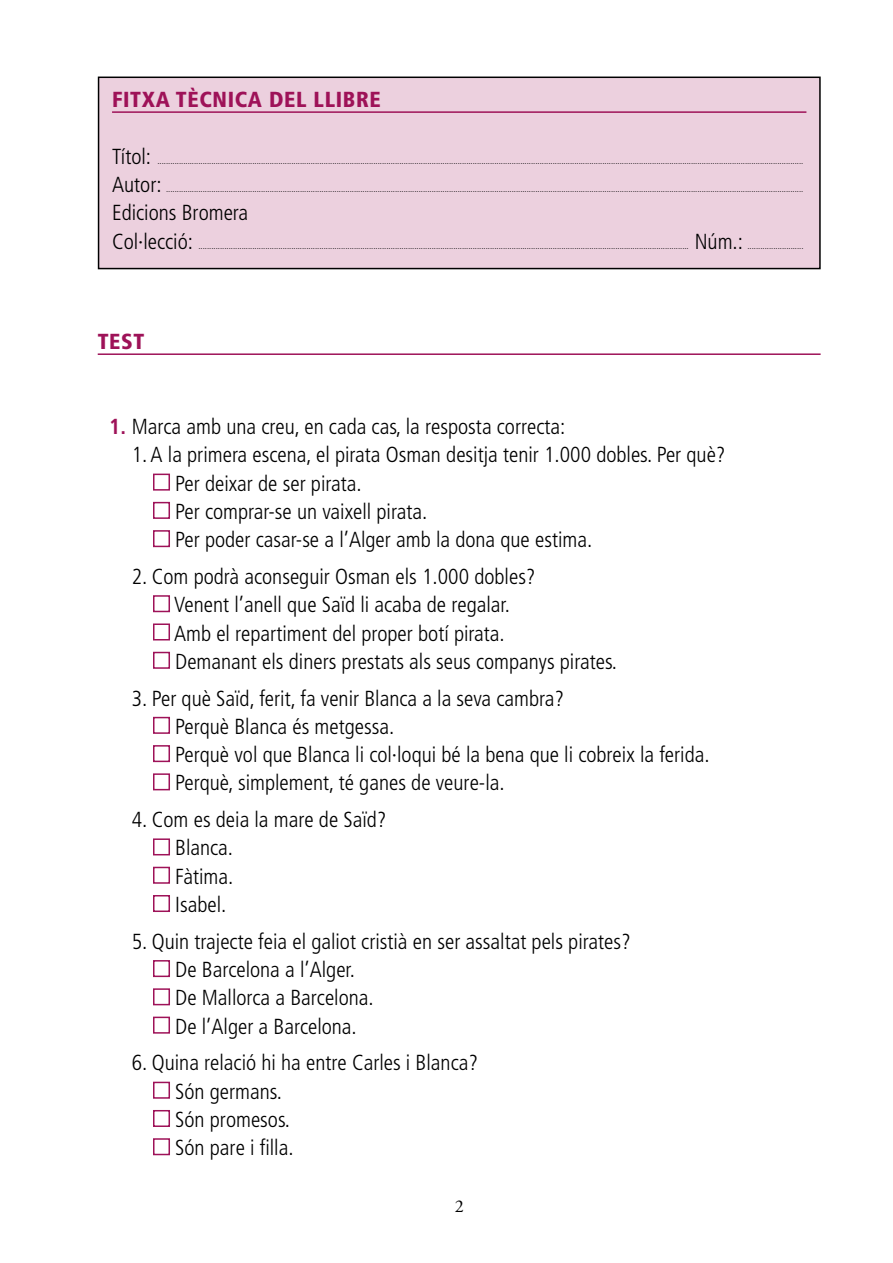
<style>
.page{position:relative;width:893px;height:1263px;background:#fff}
.page>*{position:absolute;margin:0;border:0;box-sizing:border-box;transform-origin:0 0}
.t1{font:300 condensed 21.75px/28.2px "Frutiger LT Std";color:#000}
.t2{font:900 condensed 21.75px "Frutiger LT Std";letter-spacing:.03em;color:#9e1258}
.t3{font:18px "Adobe Garamond";color:#000}
.t4{font:300 condensed 9px "Frutiger LT Std";color:#000}
.s1{font-weight:700;color:#9e1258}
</style>
<div class="page">
<hr style="left:98px;top:353px;width:723px;height:2px;background:#9e1258">
<div style="left:153px;top:474px;width:17px;height:17px;border:2px solid #9e1258"></div>
<div style="left:153px;top:502px;width:17px;height:17px;border:2px solid #9e1258"></div>
<div style="left:153px;top:530px;width:17px;height:17px;border:2px solid #9e1258"></div>
<div style="left:153px;top:595px;width:17px;height:17px;border:2px solid #9e1258"></div>
<div style="left:153px;top:623px;width:17px;height:17px;border:2px solid #9e1258"></div>
<div style="left:153px;top:652px;width:17px;height:17px;border:2px solid #9e1258"></div>
<div style="left:153px;top:717px;width:17px;height:17px;border:2px solid #9e1258"></div>
<div style="left:153px;top:745px;width:17px;height:17px;border:2px solid #9e1258"></div>
<div style="left:153px;top:773px;width:17px;height:17px;border:2px solid #9e1258"></div>
<div style="left:153px;top:838px;width:17px;height:17px;border:2px solid #9e1258"></div>
<div style="left:153px;top:867px;width:17px;height:17px;border:2px solid #9e1258"></div>
<div style="left:153px;top:895px;width:17px;height:17px;border:2px solid #9e1258"></div>
<div style="left:153px;top:960px;width:17px;height:17px;border:2px solid #9e1258"></div>
<div style="left:153px;top:988px;width:17px;height:17px;border:2px solid #9e1258"></div>
<div style="left:153px;top:1017px;width:17px;height:17px;border:2px solid #9e1258"></div>
<div style="left:153px;top:1082px;width:17px;height:17px;border:2px solid #9e1258"></div>
<div style="left:153px;top:1110px;width:17px;height:17px;border:2px solid #9e1258"></div>
<div style="left:153px;top:1138px;width:17px;height:17px;border:2px solid #9e1258"></div>
<div style="left:99px;top:77px;width:721px;height:192px;background:#ecd0de"></div>
<hr style="left:112px;top:111px;width:694px;height:2px;background:#9e1258">
<div style="left:98px;top:77px;width:723px;height:192px;border:2px solid #000"></div>
<h1 class="t2" style="left:112px;top:86px;width:270px">FITXA TÈCNICA DEL LLIBRE</h1>
<h1 class="t1" style="left:112px;top:142px;width:41px">Títol:</h1>
<p class="t4" style="left:157px;top:155px;width:647px">...........................................................................................................................................................................................................................................................................................................</p>
<h1 class="t1" style="left:112px;top:171px;width:51px">Autor:</h1>
<p class="t4" style="left:166px;top:184px;width:639px">.......................................................................................................................................................................................................................................................................................................</p>
<h1 class="t1" style="left:112px;top:199px;width:138px">Edicions Bromera<br>Col·lecció:</h1>
<p class="t4" style="left:198px;top:240px;width:492px">...................................................................................................................................................................................................................................</p>
<h1 class="t1" style="left:695px;top:227px;width:50px">Núm.:</h1>
<p class="t4" style="left:747px;top:240px;width:58px">..........................</p>
<h1 class="t2" style="left:98px;top:329px;width:48px">TEST</h1>
<h1 class="t1" style="left:109px;top:413px;width:458px"><span class="s1">1.</span> Marca amb una creu, en cada cas, la resposta correcta:</h1>
<h1 class="t1" style="left:175px;top:441px;width:552px;text-indent:-43px">1. A la primera escena, el pirata Osman desitja tenir 1.000 dobles. Per què?<br>Per deixar de ser pirata.<br>Per comprar-se un vaixell pirata.<br>Per poder casar-se a l’Alger amb la dona que estima.</h1>
<h1 class="t1" style="left:174px;top:563px;width:445px;text-indent:-42px">2. Com podrà aconseguir Osman els 1.000 dobles?<br>Venent l’anell que Saïd li acaba de regalar.<br>Amb el repartiment del proper botí pirata.<br>Demanant els diners prestats als seus companys pirates.</h1>
<h1 class="t1" style="left:175px;top:684px;width:536px;text-indent:-43px">3. Per què Saïd, ferit, fa venir Blanca a la seva cambra?<br>Perquè Blanca és metgessa.<br>Perquè vol que Blanca li col·loqui bé la bena que li cobreix la ferida.<br>Perquè, simplement, té ganes de veure-la.</h1>
<h1 class="t1" style="left:175px;top:806px;width:213px;text-indent:-43px">4. Com es deia la mare de Saïd?<br>Blanca.<br>Fàtima.<br>Isabel.</h1>
<h1 class="t1" style="left:175px;top:927px;width:457px;text-indent:-43px">5. Quin trajecte feia el galiot cristià en ser assaltat pels pirates?<br>De Barcelona a l’Alger.<br>De Mallorca a Barcelona.<br>De l’Alger a Barcelona.</h1>
<h1 class="t1" style="left:175px;top:1049px;width:304px;text-indent:-43px">6. Quina relació hi ha entre Carles i Blanca?<br>Són germans.<br>Són promesos.<br>Són pare i filla.</h1>
<h2 class="t3" style="left:455px;top:1197px;width:10px">2</h2>
</div>
